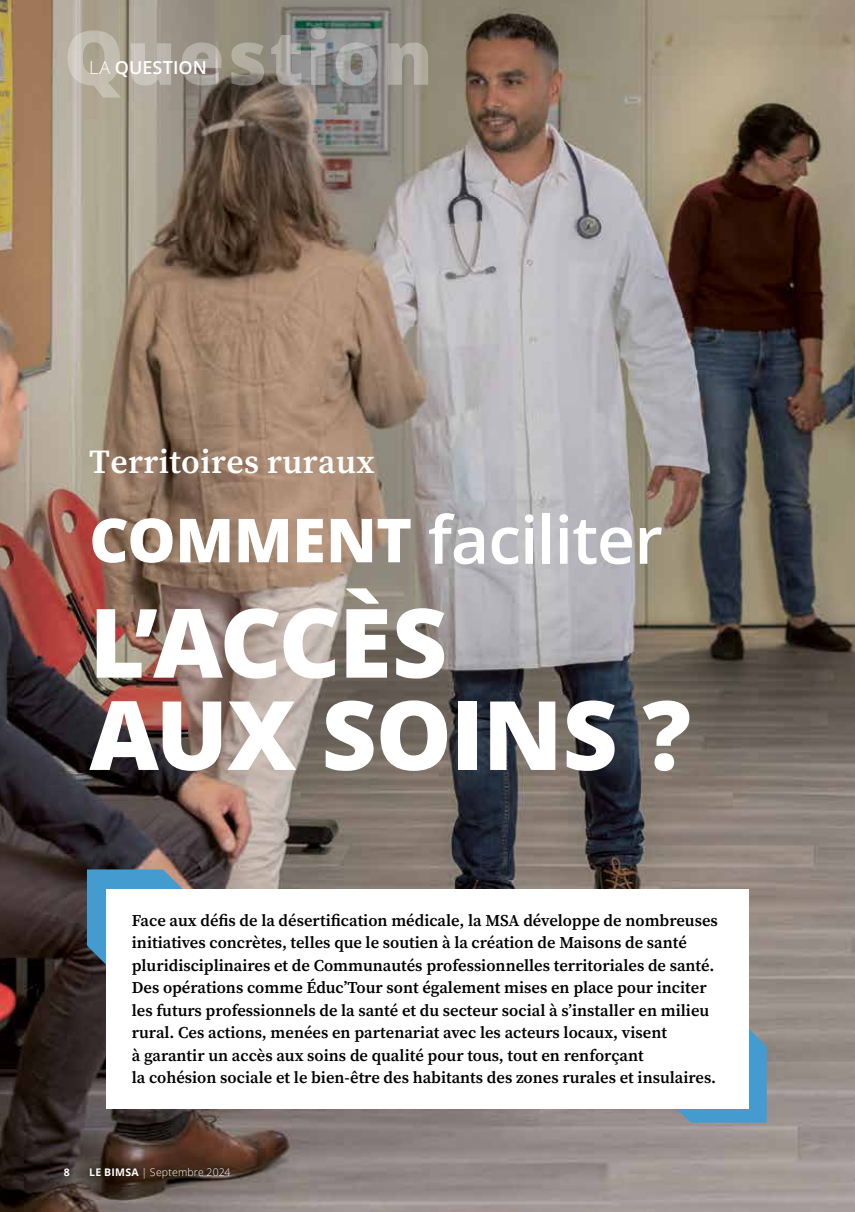
<style>
.page{position:relative;width:855px;height:1212px;background:#fff}
.page>*{position:absolute;margin:0;border:0;box-sizing:border-box;transform-origin:0 0}
.t1{font:800 95.85px/92.2px "Open Sans";letter-spacing:-.015em;color:#fff}
.t2{font:600 66.15px "Open Sans";letter-spacing:-.015em;color:#fff}
.t3{font:600 33.75px "Source Serif 4";letter-spacing:.01em;color:#fff}
.t4{font:600 18px "Open Sans";color:#fff}
.t5{font:600 16.5px/22.5px "Source Serif 4";color:#000}
.t6{font:300 10.5px "Open Sans";letter-spacing:.02em;color:#fff}
.t7{font:700 10.5px "Open Sans";color:#fff}
.s1{font-weight:300}
.s2{font-weight:800;font-size:60.75px}
.s3{font-weight:700}
</style>
<div class="page">
<img style="left:0;top:0;width:855px;height:1212px">
<svg style="left:87px;top:869px;width:96px;height:96px;background:#4991bd"></svg>
<svg style="left:671px;top:1027px;width:95px;height:96px;background:#599ec8"></svg>
<div style="left:60px;top:1164px;width:174px;height:18px;background:#000;opacity:.46"></div>
<svg style="left:68px;top:27px;width:360px;height:71px;background:#9d988f"></svg>
<div style="left:106px;top:889px;width:642px;height:219px;background:#fff"></div>
<p class="t4" style="left:89px;top:55px;width:119px"><span class="s1">LA</span> QUESTION</p>
<h3 class="t3" style="left:89px;top:439px;width:287px">Territoires ruraux</h3>
<h2 class="t2" style="left:89px;top:494px;width:575px"><span class="s2">COMMENT</span> faciliter</h2>
<h1 class="t1" style="left:89px;top:592px;width:603px">L’ACCÈS<br>AUX SOINS ?</h1>
<p class="t5" style="left:132px;top:908px;width:587px">Face aux défis de la désertification médicale, la MSA développe de nombreuses initiatives concrètes, telles que le soutien à la création de Maisons de santé pluridisciplinaires et de Communautés professionnelles territoriales de santé.<br>Des opérations comme Éduc’Tour sont également mises en place pour inciter les futurs professionnels de la santé et du secteur social à s’installer en milieu rural. Ces actions, menées en partenariat avec les acteurs locaux, visent<br>à garantir un accès aux soins de qualité pour tous, tout en renforçant<br>la cohésion sociale et le bien-être des habitants des zones rurales et insulaires.</p>
<p class="t7" style="left:64px;top:1165px;width:7px">8</p>
<p class="t6" style="left:89px;top:1165px;width:143px"><span class="s3">LE BIMSA</span> | Septembre 2024</p>
</div>
